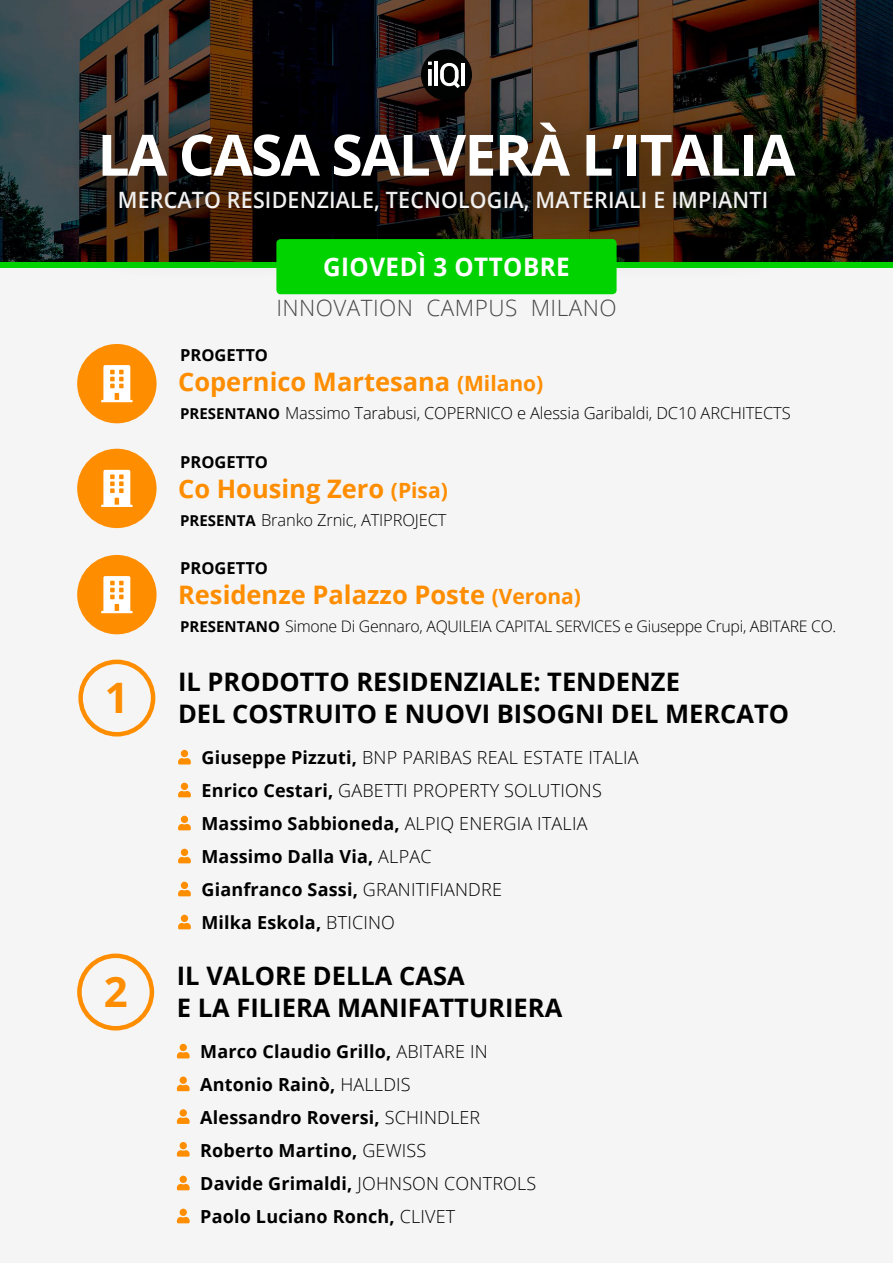
<style>
.page{position:relative;width:893px;height:1263px;background:#f5f5f5}
.page>*{position:absolute;margin:0;border:0;box-sizing:border-box;transform-origin:0 0}
.t1{font:700 57px "Open Sans";letter-spacing:-.03em;color:#fff}
.t2{font:700 42px "Open Sans";color:#ff8d00}
.t3{font:700 25.5px "Open Sans";color:#000}
.t4{font:700 25.5px "Open Sans";color:#ff8d00}
.t5{font:700 25.5px "Open Sans";letter-spacing:.02em;color:#fff;scale:.95 1}
.t6{font:600 22.5px "Open Sans";letter-spacing:.01em;color:#fff;scale:.95 1}
.t7{font:300 22.5px "Open Sans";letter-spacing:.02em;color:#484848}
.t8{font:700 18px/33px "Open Sans";letter-spacing:.01em;color:#000}
.t9{font:300 18px "Open Sans";letter-spacing:.01em;color:#000}
.t10{font:300 16.5px "Open Sans";letter-spacing:-.01em;color:#000}
.t11{font:700 16.5px "Open Sans";color:#000}
.t12{font:300 15.9px "Open Sans";letter-spacing:-.02em;color:#000}
.s1{font-size:21px}
.s2{font-weight:700;font-size:15px}
.s3{font-weight:700}
.s4{font-weight:300}
</style>
<div class="page">
<img style="left:0;top:0;width:893px;height:262px">
<div style="left:0;top:262px;width:893px;height:6px;background:#00d300"></div>
<div style="left:51px;top:119px;width:783px;height:163px;background:#000;opacity:.95"></div>
<div style="left:44px;top:69px;width:805px;height:166px;background:#000;opacity:.66"></div>
<div style="left:276px;top:239px;width:341px;height:55px;background:#00d300;border-radius:4px"></div>
<div style="left:421px;top:49px;width:51px;height:51px;background:#010202;border-radius:50%"></div>
<svg style="left:428px;top:69px;width:4px;height:17px"></svg>
<svg style="left:428px;top:62px;width:4px;height:3px"></svg>
<hr style="left:434px;top:62px;width:4px;height:24px;background:#fff">
<svg style="left:440px;top:63px;width:20px;height:25px"></svg>
<hr style="left:461px;top:63px;width:4px;height:23px;background:#fff">
<div style="left:79px;top:346px;width:75px;height:75px;background:#ff8d00;border-radius:50%"></div>
<div style="left:77px;top:344px;width:80px;height:79px;border:4px solid #ff8d00;border-radius:50%"></div>
<svg style="left:101px;top:365px;width:32px;height:37px"></svg>
<div style="left:79px;top:451px;width:75px;height:75px;background:#ff8d00;border-radius:50%"></div>
<div style="left:77px;top:449px;width:80px;height:79px;border:4px solid #ff8d00;border-radius:50%"></div>
<svg style="left:101px;top:470px;width:32px;height:37px"></svg>
<div style="left:77px;top:953px;width:77px;height:77px;border:4px solid #ff8d00;border-radius:50%"></div>
<svg style="left:177px;top:1044px;width:13px;height:14px"></svg>
<svg style="left:177px;top:1076px;width:13px;height:15px"></svg>
<svg style="left:177px;top:1109px;width:13px;height:15px"></svg>
<svg style="left:177px;top:1142px;width:13px;height:14px"></svg>
<svg style="left:177px;top:1176px;width:13px;height:14px"></svg>
<svg style="left:177px;top:1209px;width:13px;height:14px"></svg>
<div style="left:78px;top:660px;width:77px;height:76px;border:4px solid #ff8d00;border-radius:50%"></div>
<svg style="left:178px;top:750px;width:13px;height:14px"></svg>
<svg style="left:178px;top:783px;width:13px;height:14px"></svg>
<svg style="left:178px;top:816px;width:13px;height:14px"></svg>
<svg style="left:178px;top:849px;width:13px;height:14px"></svg>
<svg style="left:178px;top:882px;width:13px;height:14px"></svg>
<svg style="left:178px;top:915px;width:13px;height:14px"></svg>
<div style="left:79px;top:557px;width:75px;height:75px;background:#ff8d00;border-radius:50%"></div>
<div style="left:77px;top:555px;width:80px;height:79px;border:4px solid #ff8d00;border-radius:50%"></div>
<svg style="left:101px;top:576px;width:32px;height:37px"></svg>
<h1 class="t1" style="left:97px;top:115px;width:700px">LA CASA SALVERà L’ITALIA</h1>
<p class="t6" style="left:118px;top:184px;width:686px">MERCATO RESIDENZIALE, TECNOLOGIA, MATERIALI E IMPIANTI</p>
<h3 class="t5" style="left:323px;top:249px;width:157px">GIOVedì 3 otto</h3>
<h3 class="t5" style="left:523px;top:249px;width:33px">bre</h3>
<p class="t7" style="left:276px;top:292px;width:342px">innovation campus milano</p>
<p class="t11" style="left:180px;top:343px;width:89px">PROGETTO</p>
<h3 class="t4" style="left:178px;top:364px;width:367px">Copernico Martesana <span class="s1">(Milano)</span></h3>
<p class="t10" style="left:180px;top:402px;width:256px"><span class="s2">PRESENTANO</span> Massimo Tarabusi, COP</p>
<p class="t10" style="left:456px;top:402px;width:29px">ERNICO</p>
<p class="t10" style="left:517px;top:402px;width:256px">e Alessia Garibaldi, DC10 ARCHITECTS</p>
<p class="t11" style="left:180px;top:450px;width:89px">PROGETTO</p>
<h3 class="t4" style="left:178px;top:470px;width:271px">Co Housing Zero <span class="s1">(Pisa)</span></h3>
<p class="t10" style="left:180px;top:509px;width:190px"><span class="s2">PRESENTA</span> Branko Zrnic, ATIP</p>
<p class="t10" style="left:393px;top:509px;width:45px">ROJECT</p>
<h2 class="t2" style="left:105px;top:668px;width:25px">1</h2>
<h2 class="t2" style="left:104px;top:962px;width:25px">2</h2>
<p class="t11" style="left:180px;top:556px;width:89px">PROGETTO</p>
<h3 class="t4" style="left:178px;top:577px;width:404px">Residenze Palazzo Poste <span class="s1">(Verona)</span></h3>
<p class="t12" style="left:180px;top:616px;width:325px"><span class="s2">PRESENTANO</span> Simone Di Gennaro, AQUILEIA CAPITAL</p>
<p class="t12" style="left:556px;top:616px;width:282px">SERVICES e Giuseppe Crupi, ABITARE CO.</p>
<h3 class="t3" style="left:178px;top:664px;width:47px">Il pro</h3>
<h3 class="t3" style="left:261px;top:664px;width:37px">dotto</h3>
<h3 class="t3" style="left:356px;top:664px;width:14px">resi</h3>
<h3 class="t3" style="left:410px;top:664px;width:35px">denziale</h3>
<h3 class="t3" style="left:533px;top:664px;width:31px">: ten</h3>
<h3 class="t3" style="left:597px;top:664px;width:35px">denze</h3>
<h3 class="t3" style="left:178px;top:695px;width:72px">del costr</h3>
<h3 class="t3" style="left:314px;top:695px;width:34px">uito</h3>
<h3 class="t3" style="left:384px;top:695px;width:76px">e nuovi</h3>
<h3 class="t3" style="left:497px;top:695px;width:33px">bisogni</h3>
<h3 class="t3" style="left:611px;top:695px;width:73px">del mercato</h3>
<p class="t9" style="left:201px;top:745px;width:343px"><span class="s3">Giuseppe Pizzuti,</span> BNP PARI BAS REAL ESTAT</p>
<p class="t9" style="left:573px;top:745px;width:25px">E ITALIA</p>
<p class="t8" style="left:201px;top:774px;width:315px">Enrico Cestari, <span class="s4">GABETTI PROP ERTY SOLUTIONS<br></span>Massimo Sabbioneda, <span class="s4">ALPI</span></p>
<p class="t9" style="left:440px;top:811px;width:106px">Q EN ERGIA ITALIA</p>
<p class="t8" style="left:201px;top:840px;width:195px">Massimo Dalla Via, <span class="s4">ALPAC<br></span>Gianfranco Sassi, <span class="s4">GRANITI</span></p>
<p class="t9" style="left:430px;top:877px;width:73px">FIAN DRE</p>
<p class="t8" style="left:201px;top:906px;width:147px">Milka Eskola, <span class="s4">BTICINO</span></p>
<h3 class="t3" style="left:177px;top:958px;width:47px">Il valore</h3>
<h3 class="t3" style="left:313px;top:958px;width:35px">della</h3>
<h3 class="t3" style="left:399px;top:958px;width:18px">casa</h3>
<h3 class="t3" style="left:177px;top:989px;width:88px">e la filiera</h3>
<h3 class="t3" style="left:337px;top:989px;width:18px">mani</h3>
<h3 class="t3" style="left:408px;top:989px;width:96px">fatturiera</h3>
<p class="t8" style="left:200px;top:1035px;width:281px">Marco Claudio Grillo, <span class="s4">ABITARE IN<br></span>Antonio Rainò, <span class="s4">HALLDIS<br></span>Alessandro Roversi, <span class="s4">SCHIN DLER<br></span>Roberto Martino, <span class="s4">GEWISS<br></span>Davide Grimaldi, <span class="s4">JOHNSON</span></p>
<p class="t9" style="left:444px;top:1171px;width:13px">CONT</p>
<p class="t9" style="left:492px;top:1171px;width:23px">ROLS</p>
<p class="t8" style="left:200px;top:1200px;width:210px">Paolo Luciano Ronch, <span class="s4">CLIV</span></p>
<p class="t9" style="left:436px;top:1204px;width:21px">ET</p>
</div>
